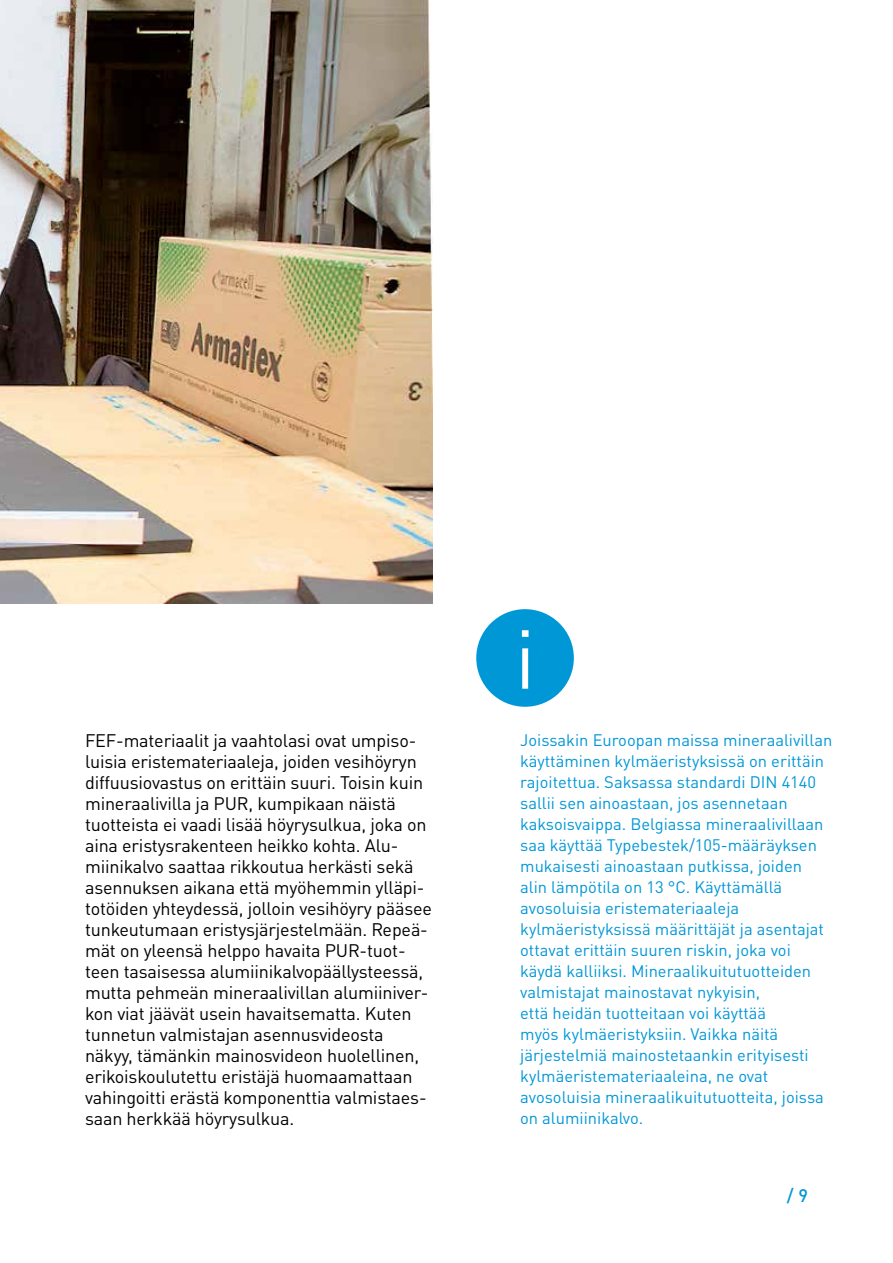
<style>
.page{position:relative;width:893px;height:1263px;background:#fff}
.page>*{position:absolute;margin:0;border:0;box-sizing:border-box;transform-origin:0 0}
.t1{font:82.05px "DIN Pro";color:#fff}
.t2{font:18px/21px "DIN Pro";letter-spacing:-.01em;color:#000}
.t3{font:500 18px "DIN Pro";color:#0097d7}
.t4{font:16.5px/21px "DIN Pro";color:#0097d7}
</style>
<div class="page">
<img style="left:0;top:0;width:433px;height:603px">
<div style="left:476px;top:609px;width:98px;height:98px;background:#0097d7;border-radius:50%"></div>
<p class="t2" style="left:85px;top:728px;width:348px">FEF-materiaalit ja vaahtolasi ovat umpiso&shy;luisia eristemateriaaleja, joiden vesihöyryn diffuusiovastus on erittäin suuri. Toisin kuin mineraalivilla ja PUR, kumpikaan näistä tuotteista ei vaadi lisää höyrysulkua, joka on aina eristysrakenteen heikko kohta. Alu&shy;miinikalvo saattaa rikkoutua herkästi sekä asennuksen aikana että myöhemmin ylläpi&shy;totöiden yhteydessä, jolloin vesihöyry pääsee tunkeutumaan eristysjärjestelmään. Repeä&shy;mät on yleensä helppo havaita PUR-tuot&shy;teen tasaisessa alumiinikalvopäällysteessä, mutta pehmeän mineraalivillan alumiiniver&shy;kon viat jäävät usein havaitsematta. Kuten tunnetun valmistajan asennusvideosta näkyy, tämänkin mainosvideon huolellinen, erikoiskoulutettu eristäjä huomaamattaan vahingoitti erästä komponenttia valmistaes&shy;saan herkkää höyrysulkua.</p>
<h1 class="t1" style="left:515px;top:594px;width:22px">i</h1>
<p class="t4" style="left:520px;top:728px;width:314px">Joissakin Euroopan maissa mineraalivillan käyttäminen kylmäeristyksissä on erittäin rajoitettua. Saksassa standardi DIN 4140 sallii sen ainoastaan, jos asennetaan kaksoisvaippa. Belgiassa mineraalivillaan saa käyttää Typebestek/105-määräyksen mukaisesti ainoastaan putkissa, joiden alin lämpötila on 13 °C. Käyttämällä avosoluisia eristemateriaaleja kylmäeristyksissä määrittäjät ja asentajat ottavat erittäin suuren riskin, joka voi käydä kalliiksi. Mineraalikuitutuotteiden valmistajat mainostavat nykyisin,<br>että heidän tuotteitaan voi käyttää<br>myös kylmäeristyksiin. Vaikka näitä järjestelmiä mainostetaankin erityisesti kylmäeristemateriaaleina, ne ovat avosoluisia mineraalikuitutuotteita, joissa on alumiinikalvo.</p>
<p class="t3" style="left:787px;top:1181px;width:23px">/ 9</p>
</div>
